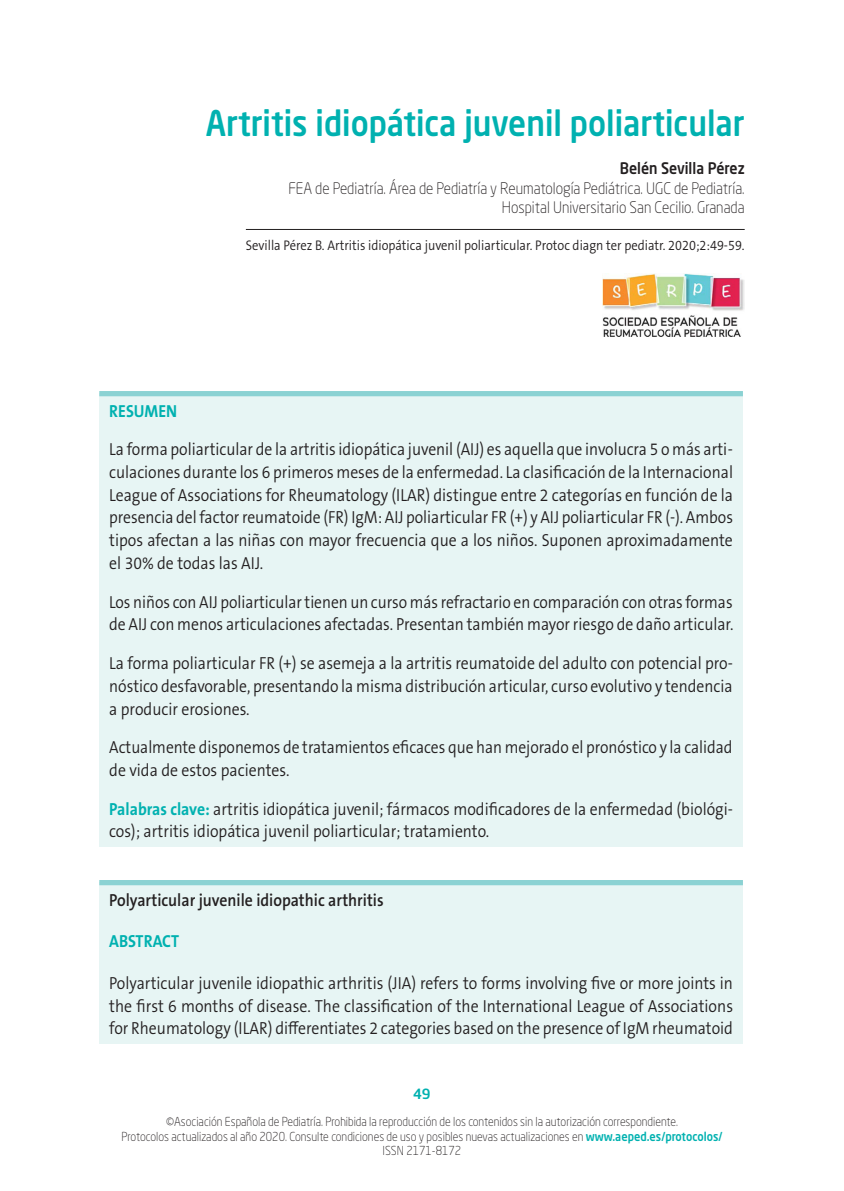
<style>
.page{position:relative;width:844px;height:1191px;background:#fff}
.page>*{position:absolute;margin:0;border:0;box-sizing:border-box;transform-origin:0 0}
._01_TITULO_CAPITULO{font:500 35px "Neo Sans Std";color:#00b1b0;scale:.9 1}
._06_TEXTO_COMUN{font:300 17.5px/22.8px "The Sans B Plus W4";color:#231f20;scale:.89 1}
._06_TEXTO_COMUN-2{font:300 17.5px/22.8px "The Sans B Plus W4";color:#231f20;text-align:justify;scale:.9 1}
._05_TITULO_1{font:600 17.5px "The Sans B Plus W6";color:#231f20;scale:.9 1}
._05_TITULO_1-2{font:700 17.5px "The Sans B Plus W7";color:#00b1b0;scale:.9 1}
._03_FILIACIONES{font:300 15.75px/19.2px "Neo Sans Std";color:#231f20;text-align:right;scale:.9 1}
._02_AUTOR{font:500 15.75px "Neo Sans Std";color:#231f20;scale:.9 1}
._04_CITADO{font:300 14px "The Sans B Plus W4";color:#231f20;scale:.9 1}
.t1{font:500 14px "Neo Sans Std";color:#00b1b0}
.t2{font:300 12.25px "Neo Sans Std";color:#231f20;scale:.9 1}
.s1{font-family:"The Sans B Plus W7";font-weight:700;color:#00b1b0}
.s2{font-weight:500;color:#00b1b0}
</style>
<div class="page">
<hr style="left:246px;top:229px;width:498px;height:1px;background:#231f20">
<div style="left:99px;top:394px;width:643px;height:453px;background:#e7f5f4"></div>
<div style="left:99px;top:391px;width:643px;height:5px;background:#8bd2d3"></div>
<img style="left:602px;top:273px;width:142px;height:63px">
<div style="left:99px;top:882px;width:643px;height:162px;background:#e7f5f4"></div>
<div style="left:99px;top:880px;width:643px;height:5px;background:#8bd2d3"></div>
<p class="_01_TITULO_CAPITULO" style="left:206px;top:101px;width:600px">Artritis idiopática juvenil poliarticular</p>
<p class="_02_AUTOR" style="left:619px;top:159px;width:140px">Belén Sevilla Pérez</p>
<p class="_03_FILIACIONES" style="left:288px;top:178px;width:508px">FEA de Pediatría. Área de Pediatría y Reumatología Pediátrica. UGC de Pediatría.<br>Hospital Universitario San Cecilio. Granada</p>
<p class="_04_CITADO" style="left:246px;top:236px;width:555px">Sevilla Pérez B. Artritis idiopática juvenil poliarticular. Protoc diagn ter pediatr. 2020;2:49-59.</p>
<p class="_05_TITULO_1-2" style="left:109px;top:399px;width:77px">RESUMEN</p>
<p class="_06_TEXTO_COMUN" style="left:109px;top:438px;width:702px;text-align:justify">La forma poliarticular de la artritis idiopática juvenil (AIJ) es aquella que involucra 5 o más arti&shy;culaciones durante los 6 primeros meses de la enfermedad. La clasificación de la Internacional League of Associations for Rheumatology (ILAR) distingue entre 2 categorías en función de la presencia del factor reumatoide (FR) IgM: AIJ poliarticular FR (+) y AIJ poliarticular FR (-). Ambos tipos afectan a las niñas con mayor frecuencia que a los niños. Suponen aproximadamente el 30% de todas las AIJ.</p>
<p class="_06_TEXTO_COMUN" style="left:109px;top:590px;width:702px">Los niños con AIJ poliarticular tienen un curso más refractario en comparación con otras formas de AIJ con menos articulaciones afectadas. Presentan también mayor riesgo de daño articular.</p>
<p class="_06_TEXTO_COMUN-2" style="left:109px;top:652px;width:694px">La forma poliarticular FR (+) se asemeja a la artritis reumatoide del adulto con potencial pro&shy;nóstico desfavorable, presentando la misma distribución articular, curso evolutivo y tendencia a producir erosiones.</p>
<p class="_06_TEXTO_COMUN" style="left:109px;top:736px;width:701px">Actualmente disponemos de tratamientos eficaces que han mejorado el pronóstico y la calidad de vida de estos pacientes.</p>
<p class="_06_TEXTO_COMUN-2" style="left:109px;top:797px;width:694px"><span class="s1">Palabras clave:</span> artritis idiopática juvenil; fármacos modificadores de la enfermedad (biológi&shy;cos); artritis idiopática juvenil poliarticular; tratamiento.</p>
<p class="_05_TITULO_1" style="left:109px;top:888px;width:306px">Polyarticular juvenile idiopathic arthritis</p>
<p class="_05_TITULO_1-2" style="left:109px;top:930px;width:79px">ABSTRACT</p>
<p class="_06_TEXTO_COMUN-2" style="left:109px;top:971px;width:694px">Polyarticular juvenile idiopathic arthritis (JIA) refers to forms involving five or more joints in the first 6 months of disease. The classification of the International League of Associations for Rheumatology (ILAR) differentiates 2 categories based on the presence of IgM rheumatoid</p>
<p class="t1" style="left:413px;top:1085px;width:19px">49</p>
<p class="t2" style="left:166px;top:1114px;width:570px">©Asociación Española de Pediatría. Prohibida la reproducción de los contenidos sin la autorización correspondiente.</p>
<p class="t2" style="left:121px;top:1128px;width:669px">Protocolos actualizados al año 2020. Consulte condiciones de uso y posibles nuevas actualizaciones en <span class="s2">www.aeped.es/protocolos/</span></p>
<p class="t2" style="left:382px;top:1143px;width:89px">ISSN 2171-8172</p>
</div>
